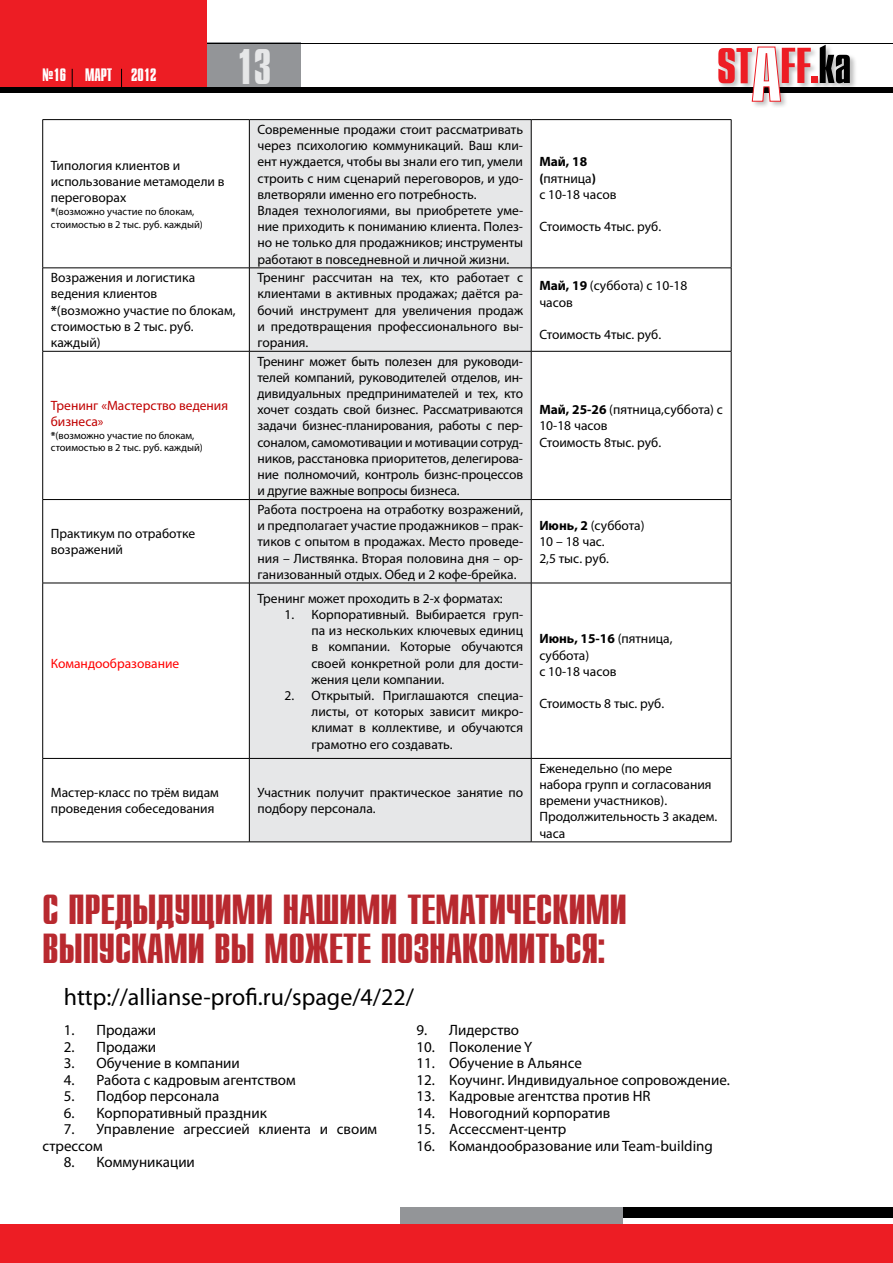
<style>
.page{position:relative;width:893px;height:1263px;background:#fff}
.page>*{position:absolute;margin:0;border:0;box-sizing:border-box;transform-origin:0 0}
.t1{font:50.4px "Star C";color:#ed1d24}
.t2{font:49.95px "Star C";color:#e6e7e8;scale:.91 1}
.t3{font:42px/39px "Star C";color:#b8292f}
.t4{font:24px "Myriad Pro";color:#000}
.t5{font:18px "Star C";color:#fff;scale:.91 1}
.t6{font:15px/16.5px "Myriad Pro";color:#000}
.t7{font:13.5px/16.2px "Myriad Pro";color:#000}
.t8{font:13.5px/16.2px "Myriad Pro";color:#c00000}
.t9{font:13.5px "Myriad Pro";color:#f00}
.t10{font:10.5px/12.6px "Myriad Pro";color:#000}
.s1{font-weight:700}
.s2{font-size:77.4px;color:#fff}
.s3{color:#000}
</style>
<div class="page">
<div style="left:250px;top:120px;width:281px;height:722px;background:#e6e7e8"></div>
<hr style="left:43px;top:119px;width:206px;height:1px;background:#000">
<hr style="left:42px;top:120px;width:1px;height:148px;background:#000">
<hr style="left:249px;top:119px;width:282px;height:1px;background:#000">
<hr style="left:249px;top:120px;width:1px;height:148px;background:#000">
<hr style="left:531px;top:119px;width:200px;height:1px;background:#000">
<hr style="left:531px;top:120px;width:1px;height:148px;background:#000">
<hr style="left:731px;top:120px;width:1px;height:148px;background:#000">
<hr style="left:43px;top:268px;width:206px;height:1px;background:#000">
<hr style="left:42px;top:268px;width:1px;height:83px;background:#000">
<hr style="left:249px;top:268px;width:282px;height:1px;background:#000">
<hr style="left:249px;top:268px;width:1px;height:83px;background:#000">
<hr style="left:531px;top:268px;width:200px;height:1px;background:#000">
<hr style="left:531px;top:268px;width:1px;height:83px;background:#000">
<hr style="left:731px;top:268px;width:1px;height:83px;background:#000">
<hr style="left:43px;top:351px;width:206px;height:1px;background:#000">
<hr style="left:42px;top:351px;width:1px;height:148px;background:#000">
<hr style="left:249px;top:351px;width:282px;height:1px;background:#000">
<hr style="left:249px;top:351px;width:1px;height:148px;background:#000">
<hr style="left:531px;top:351px;width:200px;height:1px;background:#000">
<hr style="left:531px;top:351px;width:1px;height:148px;background:#000">
<hr style="left:731px;top:351px;width:1px;height:148px;background:#000">
<hr style="left:43px;top:499px;width:206px;height:1px;background:#000">
<hr style="left:42px;top:500px;width:1px;height:83px;background:#000">
<hr style="left:249px;top:499px;width:282px;height:1px;background:#000">
<hr style="left:249px;top:500px;width:1px;height:83px;background:#000">
<hr style="left:531px;top:499px;width:200px;height:1px;background:#000">
<hr style="left:531px;top:500px;width:1px;height:83px;background:#000">
<hr style="left:731px;top:500px;width:1px;height:83px;background:#000">
<hr style="left:43px;top:583px;width:206px;height:1px;background:#000">
<hr style="left:42px;top:583px;width:1px;height:175px;background:#000">
<hr style="left:249px;top:583px;width:282px;height:1px;background:#000">
<hr style="left:249px;top:583px;width:1px;height:175px;background:#000">
<hr style="left:531px;top:583px;width:200px;height:1px;background:#000">
<hr style="left:531px;top:583px;width:1px;height:175px;background:#000">
<hr style="left:731px;top:583px;width:1px;height:175px;background:#000">
<hr style="left:43px;top:758px;width:206px;height:1px;background:#000">
<hr style="left:42px;top:759px;width:1px;height:83px;background:#000">
<hr style="left:249px;top:758px;width:282px;height:1px;background:#000">
<hr style="left:249px;top:759px;width:1px;height:83px;background:#000">
<hr style="left:531px;top:758px;width:200px;height:1px;background:#000">
<hr style="left:531px;top:759px;width:1px;height:83px;background:#000">
<hr style="left:731px;top:759px;width:1px;height:83px;background:#000">
<hr style="left:43px;top:842px;width:206px;height:1px;background:#000">
<hr style="left:249px;top:842px;width:282px;height:1px;background:#000">
<hr style="left:531px;top:842px;width:200px;height:1px;background:#000">
<div style="left:127px;top:43px;width:173px;height:44px;background:#939598"></div>
<div style="left:0;top:1220px;width:893px;height:43px;background:#ed1d24"></div>
<div style="left:622px;top:1207px;width:271px;height:17px;background:#000"></div>
<div style="left:0;top:1219px;width:893px;height:5px;background:#fff"></div>
<div style="left:400px;top:1207px;width:222px;height:17px;background:#939598"></div>
<hr style="left:0;top:43px;width:893px;height:1px;background:#000">
<div style="left:0;top:87px;width:893px;height:6px;background:#000"></div>
<div style="left:717px;top:44px;width:141px;height:64px;background:#000;opacity:.26"></div>
<svg style="left:751px;top:46px;width:31px;height:56px"></svg>
<div style="left:0;top:0;width:207px;height:87px;background:#ed1d24"></div>
<svg style="left:72px;top:69px;width:1px;height:18px"></svg>
<svg style="left:121px;top:69px;width:1px;height:18px"></svg>
<h3 class="t5" style="left:43px;top:66px;width:127px">№16 март 2012</h3>
<h2 class="t2" style="left:236px;top:42px;width:40px">13</h2>
<p class="t7" style="left:51px;top:157px;width:175px">Типология клиентов и использование метамодели в переговорах</p>
<p class="t10" style="left:51px;top:205px;width:154px"><span class="s1">*</span>(возможно участие по блокам, стоимостью в 2 тыс. руб. каждый)</p>
<p class="t7" style="left:257px;top:121px;width:267px">Современные продажи стоит рассматривать через психологию коммуникаций. Ваш кли&shy;ент нуждается, чтобы вы знали его тип, умели строить с ним сценарий переговоров, и удо&shy;влетворяли именно его потребность.<br>Владея технологиями, вы приобретете уме&shy;ние приходить к пониманию клиента. Полез&shy;но не только для продажников; инструменты работают в повседневной и личной жизни.</p>
<p class="t7" style="left:539px;top:154px;width:79px"><span class="s1">Май, 18 (</span>пятница<span class="s1">)<br></span>с 10-18 часов</p>
<p class="t7" style="left:539px;top:218px;width:123px">Стоимость 4тыс. руб.</p>
<p class="t7" style="left:51px;top:269px;width:186px">Возражения и логистика ведения клиентов<br><span class="s1">*</span>(возможно участие по блокам, стоимостью в 2 тыс. руб. каждый)</p>
<p class="t7" style="left:257px;top:269px;width:267px;text-align:justify">Тренинг рассчитан на тех, кто работает с клиентами в активных продажах; даётся ра&shy;бочий инструмент для увеличения продаж и предотвращения профессионального вы&shy;горания.</p>
<p class="t7" style="left:539px;top:277px;width:149px"><span class="s1">Май, 19</span> (суббота) с 10-18 часов</p>
<p class="t7" style="left:539px;top:326px;width:123px">Стоимость 4тыс. руб.</p>
<h1 class="t1" style="left:717px;top:40px;width:136px">ST<span class="s2">A</span>FF.<span class="s3">ka</span></h1>
<p class="t8" style="left:51px;top:397px;width:179px">Тренинг «Мастерство ведения бизнеса»</p>
<p class="t10" style="left:51px;top:429px;width:154px"><span class="s1">*</span>(возможно участие по блокам, стоимостью в 2 тыс. руб. каждый)</p>
<p class="t7" style="left:51px;top:525px;width:146px">Практикум по отработке возражений</p>
<p class="t9" style="left:51px;top:655px;width:130px">Командообразование</p>
<p class="t7" style="left:257px;top:353px;width:267px;text-align:justify">Тренинг может быть полезен для руководи&shy;телей компаний, руководителей отделов, ин&shy;дивидуальных предпринимателей и тех, кто хочет создать свой бизнес. Рассматриваются задачи бизнес-планирования, работы с пер&shy;соналом, самомотивации и мотивации сотруд&shy;ников, расстановка приоритетов, делегирова&shy;ние полномочий, контроль бизнс-процессов и другие важные вопросы бизнеса.</p>
<p class="t7" style="left:257px;top:501px;width:267px;text-align:justify">Работа построена на отработку возражений, и предполагает участие продажников – прак&shy;тиков с опытом в продажах. Место проведе&shy;ния – Листвянка. Вторая половина дня – ор&shy;ганизованный отдых. Обед и 2 кофе-брейка.</p>
<p class="t7" style="left:257px;top:590px;width:247px">Тренинг может проходить в 2-х форматах:</p>
<p class="t7" style="left:311px;top:606px;width:213px;text-align:justify;text-indent:-27px">1. Корпоративный. Выбирается груп&shy;па из нескольких ключевых единиц в компании. Которые обучаются своей конкретной роли для дости&shy;жения цели компании.</p>
<p class="t7" style="left:311px;top:687px;width:213px;text-align:justify;text-indent:-27px">2. Открытый. Приглашаются специа&shy;листы, от которых зависит микро&shy;климат в коллективе, и обучаются грамотно его создавать.</p>
<p class="t7" style="left:51px;top:784px;width:170px">Мастер-класс по трём видам проведения собеседования</p>
<p class="t7" style="left:257px;top:784px;width:267px">Участник получит практическое занятие по подбору персонала.</p>
<p class="t7" style="left:539px;top:401px;width:185px"><span class="s1">Май, 25-26</span> (пятница,суббота) с<br>10-18 часов<br>Стоимость 8тыс. руб.</p>
<p class="t7" style="left:539px;top:517px;width:107px"><span class="s1">Июнь, 2</span> (суббота)<br>10 – 18 час.<br>2,5 тыс. руб.</p>
<p class="t7" style="left:539px;top:630px;width:135px"><span class="s1">Июнь, 15-16</span> (пятница, суббота)<br>с 10-18 часов</p>
<p class="t7" style="left:539px;top:695px;width:126px">Стоимость 8 тыс. руб.</p>
<p class="t7" style="left:539px;top:760px;width:179px">Еженедельно (по мере набора групп и согласования времени участников).<br>Продолжительность 3 академ. часа</p>
<h3 class="t3" style="left:43px;top:891px;width:586px">С предыдущими нашими тематическими выпусками вы можете познакомиться:</h3>
<h3 class="t4" style="left:64px;top:982px;width:352px">http://allianse-profi.ru/spage/4/22/</h3>
<p class="t6" style="left:64px;top:1022px;width:94px">1. Продажи</p>
<p class="t6" style="left:64px;top:1038px;width:94px">2. Продажи</p>
<p class="t6" style="left:64px;top:1055px;width:178px">3. Обучение в компании</p>
<p class="t6" style="left:64px;top:1071px;width:233px">4. Работа с кадровым агентством</p>
<p class="t6" style="left:64px;top:1088px;width:157px">5. Подбор персонала</p>
<p class="t6" style="left:64px;top:1104px;width:205px">6. Корпоративный праздник</p>
<p class="t6" style="left:43px;top:1121px;width:336px;text-indent:21px">7. Управление агрессией клиента и своим стрессом</p>
<p class="t6" style="left:64px;top:1154px;width:133px">8. Коммуникации</p>
<p class="t6" style="left:416px;top:1022px;width:104px">9. Лидерство</p>
<p class="t6" style="left:416px;top:1038px;width:117px">10. Поколение Y</p>
<p class="t6" style="left:416px;top:1055px;width:167px">11. Обучение в Альянсе</p>
<p class="t6" style="left:416px;top:1071px;width:315px">12. Коучинг. Индивидуальное сопровождение.</p>
<p class="t6" style="left:416px;top:1088px;width:235px">13. Кадровые агентства против HR</p>
<p class="t6" style="left:416px;top:1104px;width:195px">14. Новогодний корпоратив</p>
<p class="t6" style="left:416px;top:1121px;width:151px">15. Ассессмент-центр</p>
<p class="t6" style="left:416px;top:1137px;width:298px">16. Командообразование или Team-building</p>
</div>
